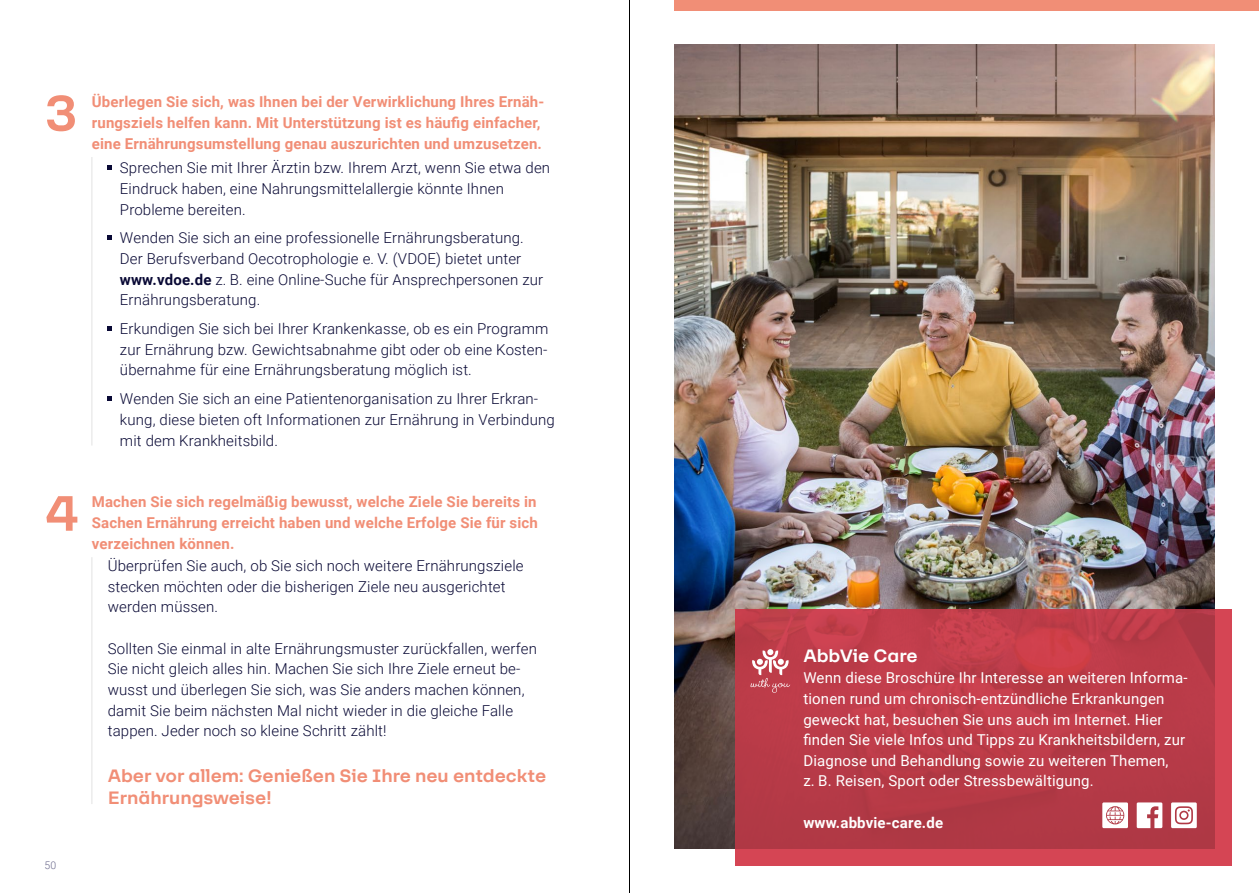
<style>
.page{position:relative;width:1259px;height:893px;background:#fff}
.page>*{position:absolute;margin:0;border:0;box-sizing:border-box;transform-origin:0 0}
.t1{font:700 54px "F37 Lineca";color:#f18e76}
.t2{font:700 19.5px/22.5px "F37 Lineca";letter-spacing:-.005em;color:#f18e76}
.t3{font:700 19.5px "F37 Lineca";letter-spacing:-.005em;color:#fff}
.t4{font:300 15px/20.7px "Roboto";letter-spacing:.01em;color:#090935}
.t5{font:700 15px/20.7px "Roboto";letter-spacing:.01em;color:#f18e76}
.t6{font:15px/20.7px "Roboto";letter-spacing:.01em;color:#fff}
.t7{font:700 15px "Roboto";letter-spacing:.01em;color:#fff}
.t8{font:300 10.5px "Roboto";color:#6a688b}
.s1{font-weight:700}
</style>
<div class="page">
<img style="left:674px;top:45px;width:540px;height:803px">
<hr style="left:91px;top:157px;width:2px;height:289px;background:#ececec">
<svg style="left:108px;top:165px;width:4px;height:5px"></svg>
<svg style="left:108px;top:235px;width:4px;height:5px"></svg>
<svg style="left:108px;top:326px;width:4px;height:5px"></svg>
<svg style="left:108px;top:396px;width:4px;height:5px"></svg>
<hr style="left:91px;top:557px;width:2px;height:247px;background:#ececec">
<svg style="left:735px;top:609px;width:496px;height:256px;background:#bc3c49"></svg>
<svg style="left:750px;top:649px;width:40px;height:44px;background:#cc6973"></svg>
<svg style="left:1136px;top:802px;width:26px;height:26px"></svg>
<svg style="left:1171px;top:802px;width:25px;height:26px"></svg>
<svg style="left:1102px;top:802px;width:26px;height:26px"></svg>
<div style="left:674px;top:0;width:585px;height:11px;background:#f18e76"></div>
<hr style="left:629px;top:0;width:1px;height:893px;background:#000">
<h1 class="t1" style="left:45px;top:80px;width:35px">3</h1>
<p class="t5" style="left:92px;top:91px;width:454px">Überlegen Sie sich, was Ihnen bei der Verwirklichung Ihres Ernäh&shy;rungsziels helfen kann. Mit Unterstützung ist es häufig einfacher, eine Ernährungsumstellung genau auszurichten und umzusetzen.</p>
<p class="t4" style="left:120px;top:157px;width:432px">Sprechen Sie mit Ihrer Ärztin bzw. Ihrem Arzt, wenn Sie etwa den<br>Eindruck haben, eine Nahrungsmittelallergie könnte Ihnen<br>Probleme bereiten.</p>
<p class="t4" style="left:120px;top:227px;width:425px">Wenden Sie sich an eine professionelle Ernährungsberatung.<br>Der Berufsverband Oecotrophologie e. V. (VDOE) bietet unter <span class="s1">www.vdoe.de</span> z. B. eine Online-Suche für Ansprechpersonen zur Ernährungsberatung.</p>
<p class="t4" style="left:120px;top:318px;width:430px;text-align:justify">Erkundigen Sie sich bei Ihrer Krankenkasse, ob es ein Programm zur Ernährung bzw. Gewichtsabnahme gibt oder ob eine Kosten&shy;übernahme für eine Ernährungsberatung möglich ist.</p>
<p class="t4" style="left:120px;top:388px;width:436px">Wenden Sie sich an eine Patientenorganisation zu Ihrer Erkran&shy;kung, diese bieten oft Informationen zur Ernährung in Verbindung mit dem Krankheitsbild.</p>
<h1 class="t1" style="left:45px;top:480px;width:36px">4</h1>
<p class="t5" style="left:92px;top:491px;width:447px;text-align:justify">Machen Sie sich regelmäßig bewusst, welche Ziele Sie bereits in Sachen Ernährung erreicht haben und welche Erfolge Sie für sich verzeichnen können.</p>
<p class="t4" style="left:108px;top:555px;width:417px">Überprüfen Sie auch, ob Sie sich noch weitere Ernährungsziele stecken möchten oder die bisherigen Ziele neu ausgerichtet werden müssen.</p>
<p class="t4" style="left:108px;top:637px;width:431px">Sollten Sie einmal in alte Ernährungsmuster zurückfallen, werfen Sie nicht gleich alles hin. Machen Sie sich Ihre Ziele erneut be&shy;wusst und überlegen Sie sich, was Sie anders machen können, damit Sie beim nächsten Mal nicht wieder in die gleiche Falle tappen. Jeder noch so kleine Schritt zählt!</p>
<h2 class="t2" style="left:108px;top:764px;width:440px">Aber vor allem: Genießen Sie Ihre neu entdeckte<br>Ernährungsweise!</h2>
<p class="t8" style="left:45px;top:858px;width:13px">50</p>
<h2 class="t3" style="left:803px;top:644px;width:116px">AbbVie Care</h2>
<p class="t6" style="left:803px;top:667px;width:386px">Wenn diese Broschüre Ihr Interesse an weiteren Informa&shy;tionen rund um chronisch-entzündliche Erkrankungen geweckt hat, besuchen Sie uns auch im Internet. Hier finden Sie viele Infos und Tipps zu Krankheitsbildern, zur Diagnose und Behandlung sowie zu weiteren Themen,<br>z. B. Reisen, Sport oder Stressbewältigung.</p>
<p class="t7" style="left:803px;top:812px;width:141px">www.abbvie-care.de</p>
</div>
